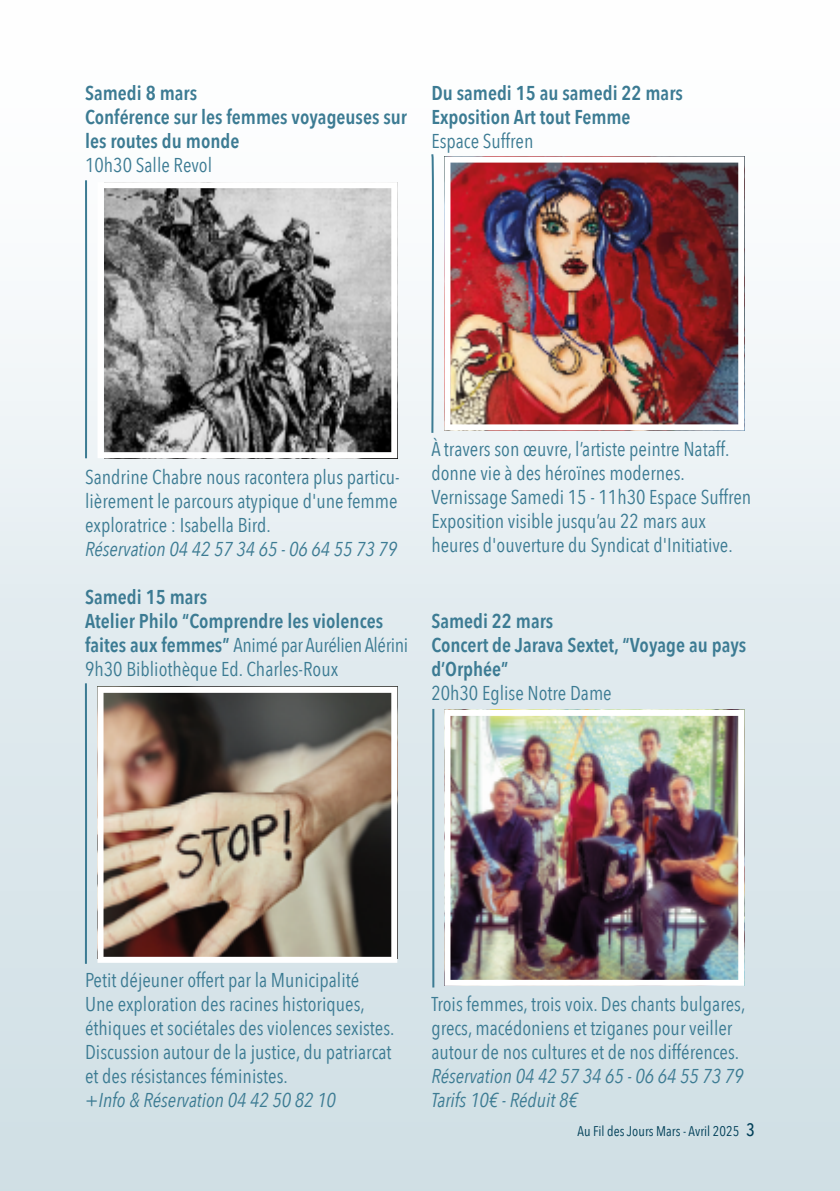
<style>
.page{position:relative;width:840px;height:1191px;background:#fff}
.page>*{position:absolute;margin:0;border:0;box-sizing:border-box;transform-origin:0 0}
.t1{font:20px/24px "Avenir Next Condensed";color:#3c7b93}
.t2{font:600 20px/24px "Avenir Next Condensed";color:#3c7b93}
.t3{font:italic 20px/24px "Avenir Next Condensed";color:#3c7b93}
.t4{font:14px "Avenir Next Condensed";color:#003f58}
.s1{font-weight:400}
.s2{font-weight:500;font-size:18px}
</style>
<div class="page">
<div style="left:0;top:0;width:839px;height:1191px;background:linear-gradient(to bottom,#fff,#ccdde3)"></div>
<svg style="left:97px;top:182px;width:300px;height:276px;background:#8d8d8d"></svg>
<img style="left:444px;top:710px;width:299px;height:276px">
<img style="left:444px;top:157px;width:299px;height:273px">
<svg style="left:97px;top:687px;width:300px;height:275px;background:#908172"></svg>
<svg style="left:84px;top:180px;width:4px;height:279px"></svg>
<svg style="left:84px;top:682px;width:4px;height:282px"></svg>
<svg style="left:431px;top:708px;width:4px;height:280px"></svg>
<svg style="left:430px;top:153px;width:4px;height:281px"></svg>
<p class="t2" style="left:85px;top:82px;width:323px">Samedi 8 mars<br>Conférence sur les femmes voyageuses sur les routes du monde</p>
<p class="t1" style="left:85px;top:154px;width:128px">10h30 Salle Revol</p>
<p class="t2" style="left:431px;top:82px;width:253px">Du samedi 15 au samedi 22 mars<br>Exposition Art tout Femme</p>
<p class="t1" style="left:431px;top:130px;width:103px">Espace Suffren</p>
<p class="t1" style="left:85px;top:466px;width:316px;text-align:justify">Sandrine Chabre nous racontera plus particu&shy;lièrement le parcours atypique d'une femme exploratrice : Isabella Bird.</p>
<p class="t3" style="left:85px;top:538px;width:313px">Réservation 04 42 57 34 65 - 06 64 55 73 79</p>
<p class="t2" style="left:85px;top:586px;width:324px">Samedi 15 mars<br>Atelier Philo “Comprendre les violences faites aux femmes” <span class="s1">Animé par Aurélien Alérini 9h30 Bibliothèque Ed. Charles-Roux</span></p>
<p class="t1" style="left:431px;top:438px;width:321px">À travers son œuvre, l’artiste peintre Nataff. donne vie à des héroïnes modernes.<br>Vernissage Samedi 15 - 11h30 Espace Suffren Exposition visible jusqu’au 22 mars aux heures d'ouverture du Syndicat d'Initiative.</p>
<p class="t2" style="left:431px;top:610px;width:316px">Samedi 22 mars<br>Concert de Jarava Sextet, “Voyage au pays d’Orphée”</p>
<p class="t1" style="left:431px;top:682px;width:182px">20h30 Eglise Notre Dame</p>
<p class="t1" style="left:85px;top:968px;width:311px">Petit déjeuner offert par la Municipalité<br>Une exploration des racines historiques, éthiques et sociétales des violences sexistes.<br>Discussion autour de la justice, du patriarcat et des résistances féministes.</p>
<p class="t3" style="left:85px;top:1088px;width:252px">+Info &amp; Réservation 04 42 50 82 10</p>
<p class="t1" style="left:431px;top:992px;width:315px">Trois femmes, trois voix. Des chants bulgares, grecs, macédoniens et tziganes pour veiller autour de nos cultures et de nos différences.</p>
<p class="t3" style="left:431px;top:1064px;width:313px">Réservation 04 42 57 34 65 - 06 64 55 73 79<br>Tarifs 10€ - Réduit 8€</p>
<p class="t4" style="left:577px;top:1122px;width:179px">Au Fil des Jours Mars - Avril 2025 <span class="s2">3</span></p>
</div>
